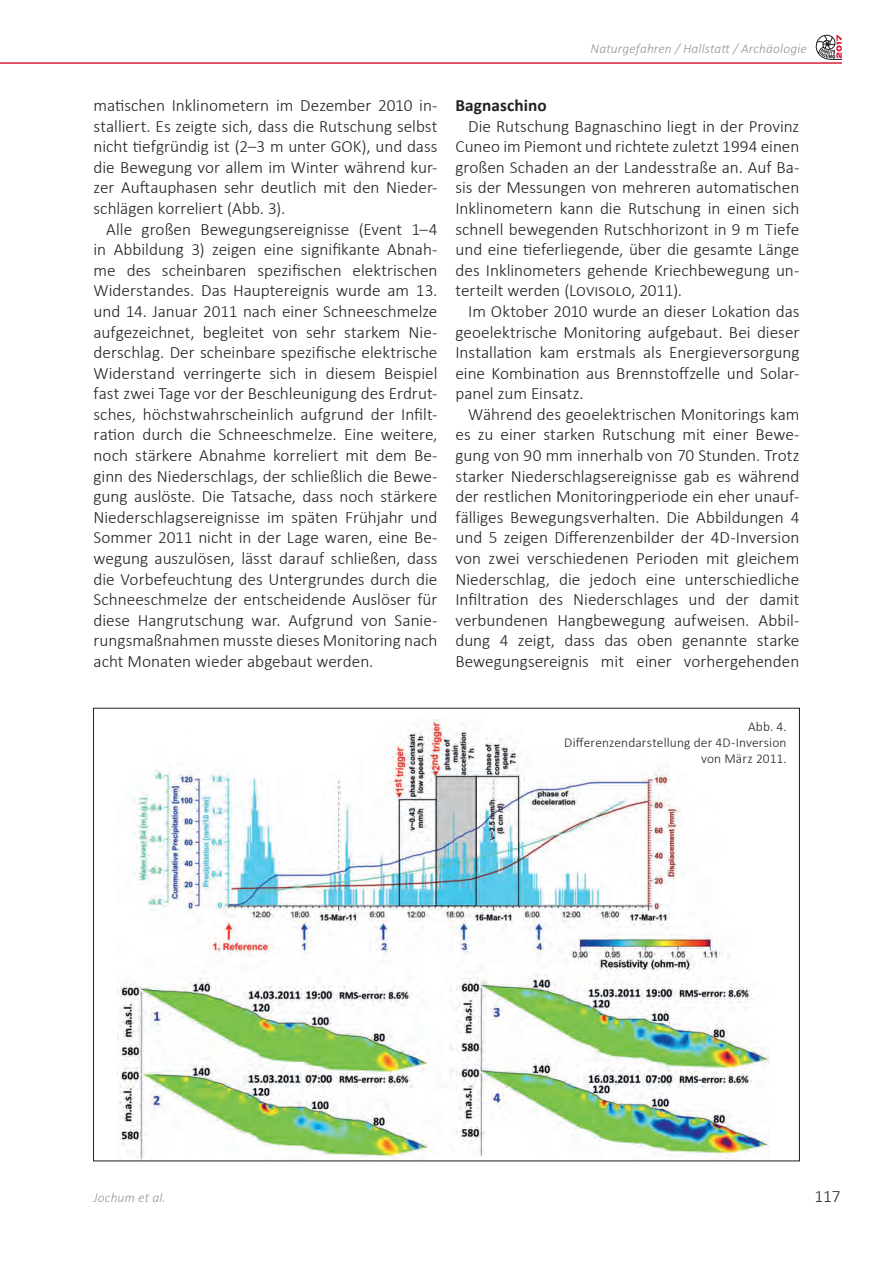
<style>
.page{position:relative;width:893px;height:1263px;background:#fff}
.page>*{position:absolute;margin:0;border:0;box-sizing:border-box;transform-origin:0 0}
.Lauftext__Standard{font:300 17.25px/20.5px "Calibri";color:#231f20;text-align:justify}
.Zwischentitel_2_ÜS{font:700 17.25px "Calibri";letter-spacing:.005em;color:#231f20}
.Bildunterschrift{font:300 13.5px/16.2px "Calibri";letter-spacing:.01em;color:#231f20;text-align:right}
.Kopfzeilen{font:italic 300 13.5px "Calibri";letter-spacing:.01em;color:#939598}
</style>
<div class="page">
<hr style="left:0;top:62px;width:842px;height:2px;background:#da1f3d">
<svg style="left:815px;top:34px;width:27px;height:26px"></svg>
<img style="left:117px;top:719px;width:652px;height:440px">
<p class="Lauftext__Standard" style="left:94px;top:95px;width:345px">matischen Inklinometern im Dezember 2010 in&shy;stalliert. Es zeigte sich, dass die Rutschung selbst nicht tiefgründig ist (2–3 m unter GOK), und dass die Bewegung vor allem im Winter während kur&shy;zer Auftauphasen sehr deutlich mit den Nieder&shy;schlägen korreliert (Abb. 3).</p>
<p class="Lauftext__Standard" style="left:94px;top:218px;width:345px;text-indent:13px">Alle großen Bewegungsereignisse (Event 1–4 in Abbildung 3) zeigen eine signifikante Abnah&shy;me des scheinbaren spezifischen elektrischen Widerstandes. Das Hauptereignis wurde am 13. und 14. Januar 2011 nach einer Schneeschmelze aufgezeichnet, begleitet von sehr starkem Nie&shy;derschlag. Der scheinbare spezifische elektrische Widerstand verringerte sich in diesem Beispiel fast zwei Tage vor der Beschleunigung des Erdrut&shy;sches, höchstwahrscheinlich aufgrund der Infilt&shy;ration durch die Schneeschmelze. Eine weitere, noch stärkere Abnahme korreliert mit dem Be&shy;ginn des Niederschlags, der schließlich die Bewe&shy;gung auslöste. Die Tatsache, dass noch stärkere Niederschlagsereignisse im späten Frühjahr und Sommer 2011 nicht in der Lage waren, eine Be&shy;wegung auszulösen, lässt darauf schließen, dass die Vorbefeuchtung des Untergrundes durch die Schneeschmelze der entscheidende Auslöser für diese Hangrutschung war. Aufgrund von Sanie&shy;rungsmaßnahmen musste dieses Monitoring nach acht Monaten wieder abgebaut werden.</p>
<p class="Kopfzeilen" style="left:591px;top:40px;width:218px">Naturgefahren / Hallstatt / Archäologie</p>
<p class="Zwischentitel_2_ÜS" style="left:455px;top:93px;width:93px">Bagnaschino</p>
<p class="Lauftext__Standard" style="left:455px;top:116px;width:345px;text-indent:13px">Die Rutschung Bagnaschino liegt in der Provinz Cuneo im Piemont und richtete zuletzt 1994 einen großen Schaden an der Landesstraße an. Auf Ba&shy;sis der Messungen von mehreren automatischen Inklinometern kann die Rutschung in einen sich schnell bewegenden Rutschhorizont in 9 m Tiefe und eine tieferliegende, über die gesamte Länge des Inklinometers gehende Kriechbewegung un&shy;terteilt werden (Lovisolo, 2011).</p>
<p class="Lauftext__Standard" style="left:455px;top:301px;width:345px;text-indent:13px">Im Oktober 2010 wurde an dieser Lokation das geoelektrische Monitoring aufgebaut. Bei dieser Installation kam erstmals als Energieversorgung eine Kombination aus Brennstoffzelle und Solar&shy;panel zum Einsatz.</p>
<p class="Lauftext__Standard" style="left:455px;top:404px;width:345px;text-indent:13px">Während des geoelektrischen Monitorings kam es zu einer starken Rutschung mit einer Bewe&shy;gung von 90 mm innerhalb von 70 Stunden. Trotz starker Niederschlagsereignisse gab es während der restlichen Monitoringperiode ein eher unauf&shy;fälliges Bewegungsverhalten. Die Abbildungen 4 und 5 zeigen Differenzenbilder der 4D-Inversion von zwei verschiedenen Perioden mit gleichem Niederschlag, die jedoch eine unterschiedliche Infiltration des Niederschlages und der damit verbundenen Hangbewegung aufweisen. Abbil&shy;dung 4 zeigt, dass das oben genannte starke Bewegungsereignis mit einer vorhergehenden</p>
<p class="Bildunterschrift" style="left:748px;top:718px;width:40px">Abb. 4.</p>
<p class="Bildunterschrift" style="left:564px;top:734px;width:224px">Differenzendarstellung der 4D-Inversion von März 2011.</p>
<p class="Kopfzeilen" style="left:94px;top:1189px;width:74px">Jochum et al.</p>
<p class="Lauftext__Standard" style="left:814px;top:1185px;width:28px">117</p>
</div>
